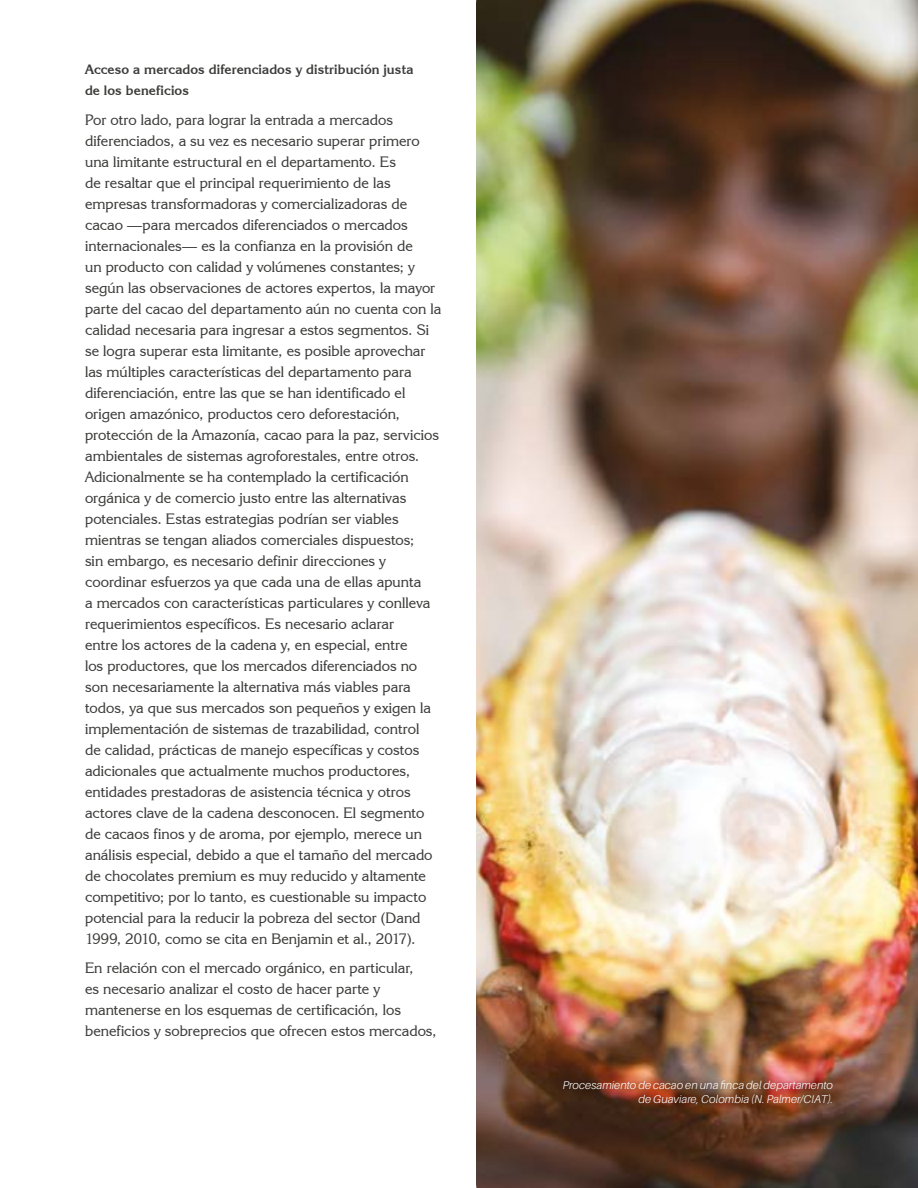
<style>
.page{position:relative;width:918px;height:1188px;background:#fff}
.page>*{position:absolute;margin:0;border:0;box-sizing:border-box;transform-origin:0 0}
.t1{font:15px/21px "Korinna IT Cby BT";color:#3c3c3b}
.t2{font:700 13.5px/21px "Korinna IT Cby BT";letter-spacing:.005em;color:#3c3c3b}
.t3{font:italic 300 11.25px/13.5px "Aileron";letter-spacing:.01em;color:#fff;text-align:right}
</style>
<div class="page">
<img style="left:476px;top:0;width:442px;height:1188px">
<div style="left:555px;top:1073px;width:285px;height:39px;background:#000;opacity:.54"></div>
<p class="t2" style="left:85px;top:59px;width:330px">Acceso a mercados diferenciados y distribución justa de los beneficios</p>
<p class="t1" style="left:85px;top:109px;width:358px">Por otro lado, para lograr la entrada a mercados diferenciados, a su vez es necesario superar primero una limitante estructural en el departamento. Es<br>de resaltar que el principal requerimiento de las empresas transformadoras y comercializadoras de cacao —para mercados diferenciados o mercados internacionales— es la confianza en la provisión de<br>un producto con calidad y volúmenes constantes; y según las observaciones de actores expertos, la mayor parte del cacao del departamento aún no cuenta con la calidad necesaria para ingresar a estos segmentos. Si se logra superar esta limitante, es posible aprovechar las múltiples características del departamento para diferenciación, entre las que se han identificado el origen amazónico, productos cero deforestación, protección de la Amazonía, cacao para la paz, servicios ambientales de sistemas agroforestales, entre otros.<br>Adicionalmente se ha contemplado la certificación orgánica y de comercio justo entre las alternativas potenciales. Estas estrategias podrían ser viables mientras se tengan aliados comerciales dispuestos;<br>sin embargo, es necesario definir direcciones y coordinar esfuerzos ya que cada una de ellas apunta<br>a mercados con características particulares y conlleva requerimientos específicos. Es necesario aclarar<br>entre los actores de la cadena y, en especial, entre<br>los productores, que los mercados diferenciados no son necesariamente la alternativa más viables para todos, ya que sus mercados son pequeños y exigen la implementación de sistemas de trazabilidad, control<br>de calidad, prácticas de manejo específicas y costos adicionales que actualmente muchos productores, entidades prestadoras de asistencia técnica y otros actores clave de la cadena desconocen. El segmento de cacaos finos y de aroma, por ejemplo, merece un análisis especial, debido a que el tamaño del mercado de chocolates premium es muy reducido y altamente competitivo; por lo tanto, es cuestionable su impacto potencial para la reducir la pobreza del sector (Dand 1999, 2010, como se cita en Benjamin et al., 2017).</p>
<p class="t1" style="left:85px;top:957px;width:353px">En relación con el mercado orgánico, en particular,<br>es necesario analizar el costo de hacer parte y mantenerse en los esquemas de certificación, los beneficios y sobreprecios que ofrecen estos mercados,</p>
<p class="t3" style="left:563px;top:1079px;width:272px">Procesamiento de cacao en una finca del departamento de Guaviare, Colombia (N. Palmer/CIAT).</p>
</div>
